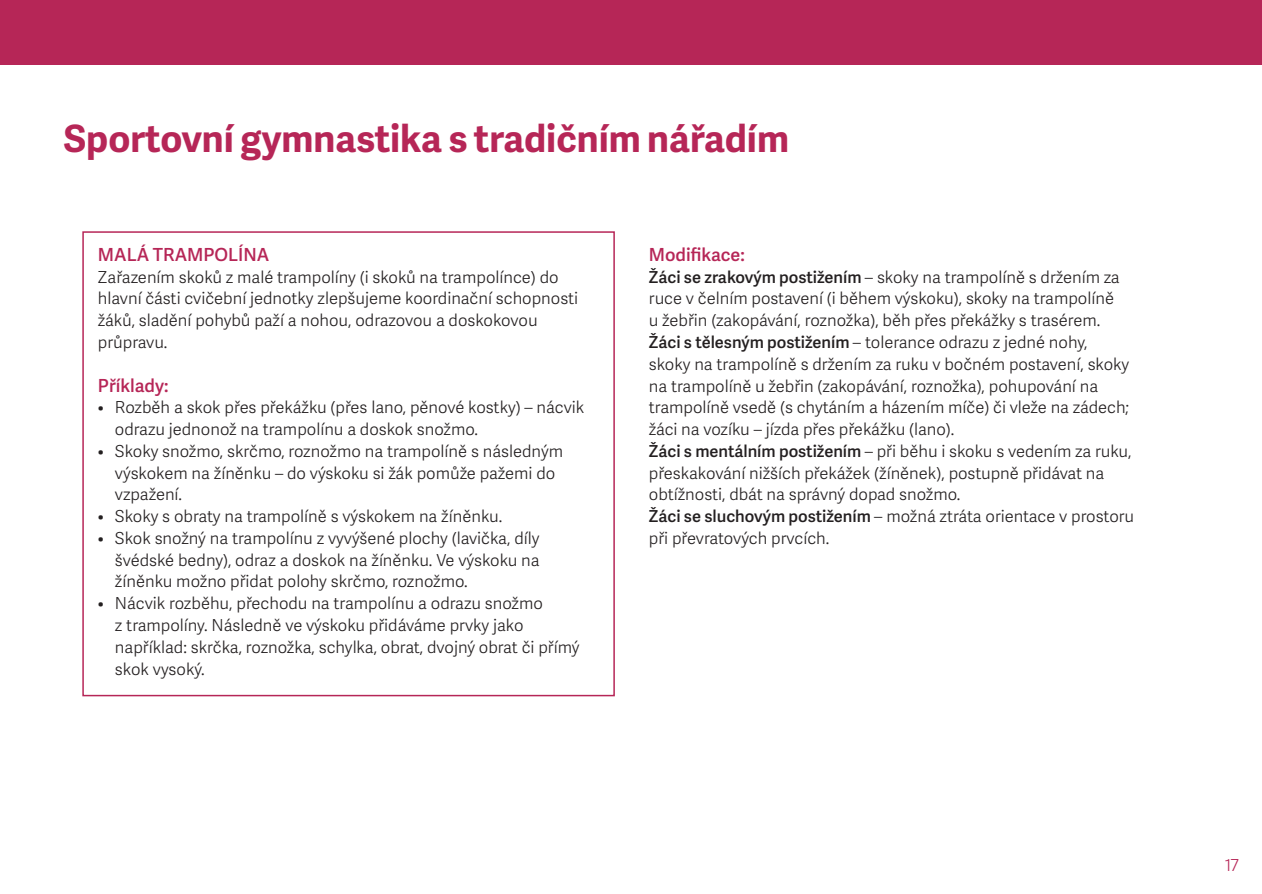
<style>
.page{position:relative;width:1262px;height:894px;background:#fff}
.page>*{position:absolute;margin:0;border:0;box-sizing:border-box;transform-origin:0 0}
.t1{font:700 37.5px "Adelle Sans";color:#b62657}
.t2{font:600 18px "Adelle Sans";color:#b62657}
.t3{font:300 16.5px/21.8px "Adelle Sans";color:#231f20}
.t4{font:300 16.5px "Adelle Sans";color:#b62657}
.s1{font-weight:600}
</style>
<div class="page">
<div style="left:0;top:0;width:1261px;height:65px;background:#b62657"></div>
<div style="left:82px;top:231px;width:533px;height:465px;border:2px solid #b62657"></div>
<h1 class="t1" style="left:64px;top:111px;width:726px">Sportovní gymnastika s tradičním nářadím</h1>
<p class="t2" style="left:98px;top:241px;width:173px">MALÁ TRAMPOLÍNA</p>
<p class="t3" style="left:98px;top:265px;width:481px">Zařazením skoků z malé trampolíny (i skoků na trampolínce) do hlavní části cvičební jednotky zlepšujeme koordinační schopnosti žáků, sladění pohybů paží a nohou, odrazovou a doskokovou průpravu.</p>
<p class="t2" style="left:98px;top:372px;width:72px">Příklady:</p>
<p class="t3" style="left:115px;top:396px;width:471px;text-indent:-17px">• Rozběh a skok přes překážku (přes lano, pěnové kostky) – nácvik odrazu jednonož na trampolínu a doskok snožmo.</p>
<p class="t3" style="left:115px;top:439px;width:449px;text-indent:-17px">• Skoky snožmo, skrčmo, roznožmo na trampolíně s následným výskokem na žíněnku – do výskoku si žák pomůže pažemi do vzpažení.</p>
<p class="t3" style="left:98px;top:504px;width:406px">• Skoky s obraty na trampolíně s výskokem na žíněnku.</p>
<p class="t3" style="left:115px;top:526px;width:426px;text-align:justify;text-indent:-17px">• Skok snožný na trampolínu z vyvýšené plochy (lavička, díly švédské bedny), odraz a doskok na žíněnku. Ve výskoku na žíněnku možno přidat polohy skrčmo, roznožmo.</p>
<p class="t3" style="left:115px;top:591px;width:466px;text-indent:-17px">• Nácvik rozběhu, přechodu na trampolínu a odrazu snožmo<br>z trampolíny. Následně ve výskoku přidáváme prvky jako například: skrčka, roznožka, schylka, obrat, dvojný obrat či přímý skok vysoký.</p>
<p class="t2" style="left:649px;top:241px;width:97px">Modifikace:</p>
<p class="t3" style="left:649px;top:265px;width:487px"><span class="s1">Žáci se zrakovým postižením</span> – skoky na trampolíně s držením za ruce v čelním postavení (i během výskoku), skoky na trampolíně<br>u žebřin (zakopávání, roznožka), běh přes překážky s trasérem.<br><span class="s1">Žáci s tělesným postižením</span> – tolerance odrazu z jedné nohy,<br>skoky na trampolíně s držením za ruku v bočném postavení, skoky na trampolíně u žebřin (zakopávání, roznožka), pohupování na trampolíně vsedě (s chytáním a házením míče) či vleže na zádech; žáci na vozíku – jízda přes překážku (lano).<br><span class="s1">Žáci s mentálním postižením</span> – při běhu i skoku s vedením za ruku, přeskakování nižších překážek (žíněnek), postupně přidávat na obtížnosti, dbát na správný dopad snožmo.<br><span class="s1">Žáci se sluchovým postižením</span> – možná ztráta orientace v prostoru při převratových prvcích.</p>
<p class="t4" style="left:1224px;top:852px;width:16px">17</p>
</div>
